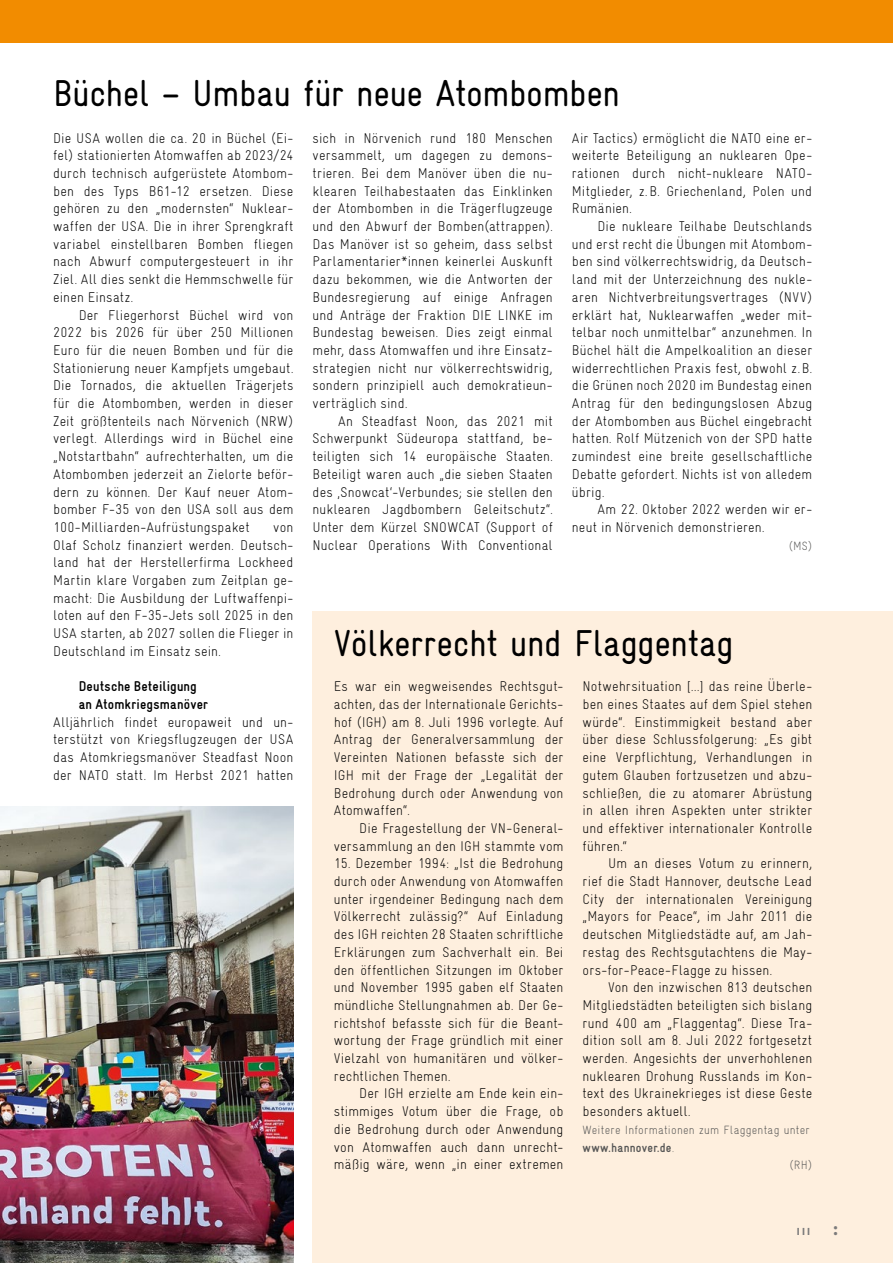
<style>
.page{position:relative;width:893px;height:1263px;background:#fff}
.page>*{position:absolute;margin:0;border:0;box-sizing:border-box;transform-origin:0 0}
.head{font:condensed 37.5px "Gravur";letter-spacing:-.01em;color:#000}
.t1{font:700 18px "Myriad Pro";color:#7c7b7b}
.zw{font:700 condensed 14.25px/17.7px "Gravur";letter-spacing:.015em;color:#000}
.txt{font:300 condensed 14.1px/17.7px "Gravur";letter-spacing:.015em;color:#000;text-align:justify}
.txt_ohne{font:300 condensed 14.1px/17.7px "Gravur";letter-spacing:.015em;color:#000;text-align:justify}
.infos_ende{font:700 condensed 12.75px "Gravur";letter-spacing:.02em;color:#575756}
.infos_ende-2{font:300 condensed 12px "Gravur";letter-spacing:.02em;color:#575756}
.autor_2{font:300 condensed 12px "Gravur";color:#575756}
.t2{font:700 10.5px "Myriad Pro";color:#7c7b7b}
.s1{font-weight:300;font-size:12px}
</style>
<div class="page">
<div style="left:0;top:0;width:893px;height:43px;background:#f28c00"></div>
<img style="left:0;top:806px;width:293px;height:457px">
<div style="left:313px;top:611px;width:580px;height:652px;background:#feefde"></div>
<p class="head" style="left:53px;top:72px;width:568px">Büchel – Umbau für neue Atombomben</p>
<p class="txt_ohne" style="left:53px;top:129px;width:242px">Die USA wollen die ca. 20 in Büchel (Ei&shy;fel) stationierten Atomwaffen ab 2023/24 durch technisch aufgerüstete Atombom&shy;ben des Typs B61-12 ersetzen. Diese gehören zu den „modernsten“ Nuklear&shy;waffen der USA. Die in ihrer Sprengkraft variabel einstellbaren Bomben fliegen nach Abwurf computergesteuert in ihr Ziel. All dies senkt die Hemmschwelle für einen Einsatz.</p>
<p class="txt" style="left:53px;top:306px;width:242px;text-indent:26px">Der Fliegerhorst Büchel wird von 2022 bis 2026 für über 250 Millionen Euro für die neuen Bomben und für die Stationierung neuer Kampfjets umgebaut.<br>Die Tornados, die aktuellen Trägerjets für die Atombomben, werden in dieser Zeit größtenteils nach Nörvenich (NRW) verlegt. Allerdings wird in Büchel eine „Notstartbahn“ aufrechterhalten, um die Atombomben jederzeit an Zielorte beför&shy;dern zu können. Der Kauf neuer Atom&shy;bomber F-35 von den USA soll aus dem 100-Milliarden-Aufrüstungspaket</p>
<p class="txt" style="left:53px;top:518px;width:242px;text-indent:220px">von Olaf Scholz finanziert werden. Deutsch&shy;land hat der Herstellerfirma Lockheed Martin klare Vorgaben zum Zeitplan ge&shy;macht: Die Ausbildung der Luftwaffenpi&shy;loten auf den F-35-Jets soll 2025 in den USA starten, ab 2027 sollen die Flieger in Deutschland im Einsatz sein.</p>
<p class="zw" style="left:79px;top:677px;width:131px">Deutsche Beteiligung an Atomkriegsmanöver</p>
<p class="txt_ohne" style="left:53px;top:713px;width:242px">Alljährlich findet europaweit und un&shy;terstützt von Kriegsflugzeugen der USA das Atomkriegsmanöver Steadfast Noon der NATO statt. Im Herbst 2021 hatten</p>
<p class="txt_ohne" style="left:313px;top:129px;width:242px">sich in Nörvenich rund 180 Menschen versammelt, um dagegen zu demons&shy;trieren. Bei dem Manöver üben die nu&shy;klearen Teilhabestaaten das Einklinken der Atombomben in die Trägerflugzeuge und den Abwurf der Bomben(attrappen).<br>Das Manöver ist so geheim, dass selbst Parlamentarier*innen keinerlei Auskunft dazu bekommen, wie die Antworten der Bundesregierung auf einige Anfragen und Anträge der Fraktion DIE LINKE im Bundestag beweisen. Dies zeigt einmal mehr, dass Atomwaffen und ihre Einsatz&shy;strategien nicht nur völkerrechtswidrig, sondern prinzipiell auch demokratieun&shy;verträglich sind.</p>
<p class="txt" style="left:313px;top:412px;width:242px;text-indent:26px">An Steadfast Noon, das 2021 mit Schwerpunkt Südeuropa stattfand, be&shy;teiligten sich 14 europäische Staaten.<br>Beteiligt waren auch „die sieben Staaten des ‚Snowcat‘-Verbundes; sie stellen den nuklearen Jagdbombern Geleitschutz“.<br>Unter dem Kürzel SNOWCAT (Support of Nuclear Operations With Conventional</p>
<p class="txt" style="left:572px;top:129px;width:242px">Air Tactics) ermöglicht die NATO eine er&shy;weiterte Beteiligung an nuklearen Ope&shy;rationen durch nicht-nukleare NATO-Mitglieder, z.B. Griechenland, Polen und Rumänien.</p>
<p class="txt" style="left:572px;top:217px;width:242px;text-indent:26px">Die nukleare Teilhabe Deutschlands und erst recht die Übungen mit Atombom&shy;ben sind völkerrechtswidrig, da Deutsch&shy;land mit der Unterzeichnung des nukle&shy;aren Nichtverbreitungsvertrages (NVV) erklärt hat, Nuklearwaffen „weder mit&shy;telbar noch unmittelbar“ anzunehmen. In Büchel hält die Ampelkoalition an dieser widerrechtlichen Praxis fest, obwohl z.B. die Grünen noch 2020 im Bundestag einen Antrag für den bedingungslosen Abzug der Atombomben aus Büchel eingebracht hatten. Rolf Mützenich von der SPD hatte zumindest eine breite gesellschaftliche Debatte gefordert. Nichts ist von alledem übrig.</p>
<p class="txt" style="left:572px;top:501px;width:242px;text-indent:26px">Am 22. Oktober 2022 werden wir er&shy;neut in Nörvenich demonstrieren.</p>
<p class="autor_2" style="left:789px;top:539px;width:25px">(MS)</p>
<p class="head" style="left:334px;top:622px;width:401px">Völkerrecht und Flaggentag</p>
<p class="txt_ohne" style="left:334px;top:678px;width:231px">Es war ein wegweisendes Rechtsgut&shy;achten, das der Internationale Gerichts&shy;hof (IGH) am 8. Juli 1996 vorlegte. Auf Antrag der Generalversammlung der Vereinten Nationen befasste sich der IGH mit der Frage der „Legalität der Bedrohung durch oder Anwendung von Atomwaffen“.</p>
<p class="txt" style="left:334px;top:819px;width:231px;text-align:right">Die Fragestellung der VN-General&shy;versammlung an den IGH stammte vom</p>
<p class="txt" style="left:334px;top:855px;width:231px">15. Dezember 1994: „Ist die Bedrohung durch oder Anwendung von Atomwaffen unter irgendeiner Bedingung nach dem Völkerrecht zulässig?“ Auf Einladung des IGH reichten 28 Staaten schriftliche Erklärungen zum Sachverhalt ein. Bei den öffentlichen Sitzungen im Oktober und November 1995 gaben elf Staaten mündliche Stellungnahmen ab. Der Ge&shy;richtshof befasste sich für die Beant&shy;wortung der Frage gründlich mit einer Vielzahl von humanitären und völker&shy;rechtlichen Themen.</p>
<p class="txt" style="left:334px;top:1085px;width:231px;text-indent:26px">Der IGH erzielte am Ende kein ein&shy;stimmiges Votum über die Frage, ob die Bedrohung durch oder Anwendung von Atomwaffen auch dann unrecht&shy;mäßig wäre, wenn „in einer extremen</p>
<p class="txt" style="left:583px;top:678px;width:231px">Notwehrsituation [...] das reine Überle&shy;ben eines Staates auf dem Spiel stehen würde“. Einstimmigkeit bestand aber über diese Schlussfolgerung: „Es gibt eine Verpflichtung, Verhandlungen in gutem Glauben fortzusetzen und abzu&shy;schließen, die zu atomarer Abrüstung in allen ihren Aspekten unter strikter und effektiver internationaler Kontrolle führen.“</p>
<p class="txt" style="left:583px;top:855px;width:231px;text-indent:26px">Um an dieses Votum zu erinnern, rief die Stadt Hannover, deutsche Lead City der internationalen Vereinigung „Mayors for Peace“, im Jahr 2011 die deutschen Mitgliedstädte auf, am Jah&shy;restag des Rechtsgutachtens die May&shy;ors-for-Peace-Flagge zu hissen.</p>
<p class="txt" style="left:583px;top:978px;width:231px;text-indent:26px">Von den inzwischen 813 deutschen Mitgliedstädten beteiligten sich bislang rund 400 am „Flaggentag“. Diese Tra&shy;dition soll am 8. Juli 2022 fortgesetzt werden. Angesichts der unverhohlenen nuklearen Drohung Russlands im Kon&shy;text des Ukrainekrieges ist diese Geste besonders aktuell.</p>
<p class="infos_ende-2" style="left:583px;top:1123px;width:229px">Weitere Informationen zum Flaggentag unter</p>
<p class="infos_ende" style="left:583px;top:1140px;width:93px">www.hannover.de<span class="s1">.</span></p>
<p class="infos_ende-2" style="left:789px;top:1158px;width:24px">(RH)</p>
<p class="t2" style="left:797px;top:1225px;width:15px">III</p>
<p class="t1" style="left:833px;top:1217px;width:6px">:</p>
</div>
